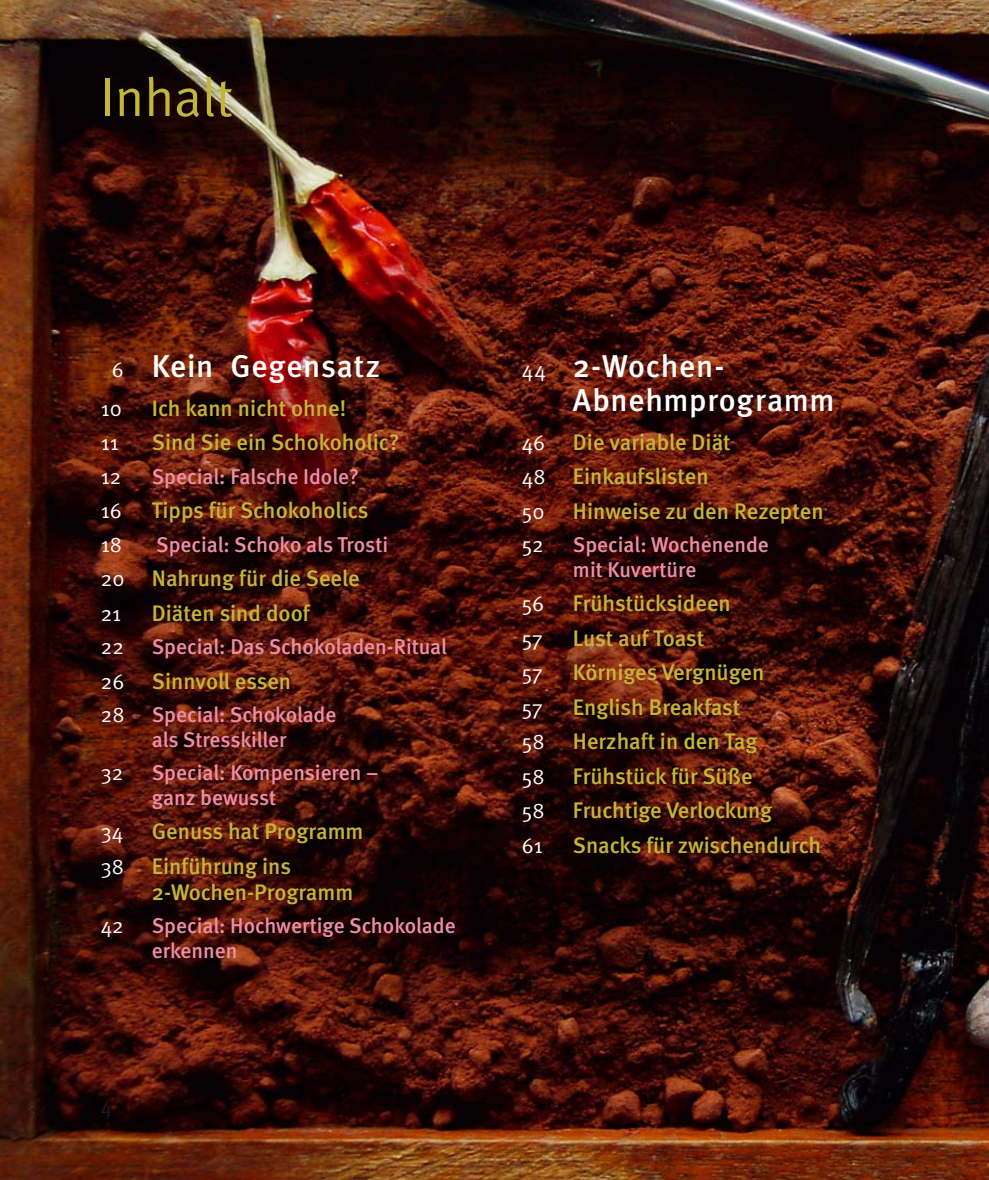
<style>
.page{position:relative;width:989px;height:1180px;background:#fff}
.page>*{position:absolute;margin:0;border:0;box-sizing:border-box;transform-origin:0 0}
.t1{font:54px "Meta Normal";color:#c2b639}
.t2{font:500 31.5px/33.8px "Meta";letter-spacing:.025em;color:#fff}
.t3{font:500 22.5px/34.4px "Meta";color:#c2b639}
.t4{font:500 21.38px/24.8px "Meta";color:#ed8ea7}
.t5{font:21.38px "Meta Normal";color:#fff}
.t6{font:20.25px "Meta Normal";color:#1b1c20}
.s1{font-family:"Meta Normal";font-weight:400;font-size:21.38px}
.s2{font-family:"Meta Normal";font-weight:400;font-size:21.38px;color:#fff}
</style>
<div class="page">
<img style="left:0;top:0;width:989px;height:1180px">
<h1 class="t1" style="left:101px;top:78px;width:133px">Inhalt</h1>
<h2 class="t2" style="left:112px;top:353px;width:270px"><span class="s1">6</span> Kein Gegensatz</h2>
<p class="t5" style="left:101px;top:401px;width:23px">10</p>
<p class="t3" style="left:152px;top:393px;width:196px">Ich kann nicht ohne!</p>
<p class="t5" style="left:101px;top:435px;width:20px">11</p>
<p class="t3" style="left:152px;top:428px;width:249px">Sind Sie ein Schokoholic?</p>
<p class="t5" style="left:101px;top:469px;width:22px">12</p>
<p class="t4" style="left:152px;top:466px;width:208px">Special: Falsche Idole?</p>
<p class="t5" style="left:101px;top:503px;width:23px">16</p>
<p class="t3" style="left:152px;top:496px;width:218px">Tipps für Schokoholics</p>
<p class="t5" style="left:101px;top:536px;width:23px">18</p>
<p class="t4" style="left:156px;top:534px;width:233px">Special: Schoko als Trosti</p>
<p class="t3" style="left:101px;top:564px;width:260px"><span class="s2">20</span> Nahrung für die Seele</p>
<p class="t5" style="left:101px;top:605px;width:22px">21</p>
<p class="t3" style="left:152px;top:598px;width:159px">Diäten sind doof</p>
<p class="t5" style="left:101px;top:639px;width:25px">22</p>
<p class="t4" style="left:152px;top:637px;width:297px">Special: Das Schoko laden-Ritual</p>
<p class="t3" style="left:101px;top:666px;width:192px"><span class="s2">26</span> Sinnvoll essen</p>
<p class="t5" style="left:101px;top:707px;width:25px">28</p>
<p class="t4" style="left:152px;top:705px;width:186px">Special: Schokolade als Stresskiller</p>
<p class="t5" style="left:101px;top:765px;width:24px">32</p>
<p class="t4" style="left:152px;top:763px;width:228px">Special: Kompensieren – ganz bewusst</p>
<p class="t5" style="left:101px;top:824px;width:24px">34</p>
<p class="t3" style="left:101px;top:817px;width:264px;text-indent:51px">Genuss hat Programm<br><span class="s2">38</span> Einführung ins</p>
<p class="t3" style="left:152px;top:877px;width:203px">2-Wochen-Programm</p>
<p class="t5" style="left:101px;top:918px;width:25px">42</p>
<p class="t4" style="left:152px;top:916px;width:305px">Special: Hochwertige Schokolade erkennen</p>
<p class="t6" style="left:101px;top:1099px;width:12px">4</p>
<h2 class="t2" style="left:573px;top:353px;width:263px;text-indent:-51px"><span class="s1">44</span> 2-Wochen-<br>Abnehmprogramm</h2>
<p class="t3" style="left:522px;top:427px;width:210px"><span class="s2">46</span> Die variable Diät<br><span class="s2">48</span> Einkaufslisten</p>
<p class="t5" style="left:522px;top:503px;width:24px">50</p>
<p class="t3" style="left:573px;top:496px;width:252px">Hinweise zu den Rezepten</p>
<p class="t5" style="left:522px;top:537px;width:23px">52</p>
<p class="t4" style="left:573px;top:535px;width:197px">Special: Wochenende mit Kuvertüre</p>
<p class="t5" style="left:522px;top:596px;width:24px">56</p>
<p class="t3" style="left:573px;top:589px;width:159px">Frühstücksideen</p>
<p class="t5" style="left:522px;top:631px;width:22px">57</p>
<p class="t3" style="left:573px;top:623px;width:133px">Lust auf Toast</p>
<p class="t5" style="left:522px;top:665px;width:22px">57</p>
<p class="t3" style="left:573px;top:658px;width:193px">Körniges Vergnügen</p>
<p class="t5" style="left:522px;top:700px;width:22px">57</p>
<p class="t3" style="left:573px;top:692px;width:169px">English Breakfast</p>
<p class="t5" style="left:522px;top:734px;width:24px">58</p>
<p class="t3" style="left:573px;top:727px;width:186px">Herzhaft in den Tag</p>
<p class="t5" style="left:522px;top:769px;width:24px">58</p>
<p class="t3" style="left:573px;top:761px;width:181px">Frühstück für Süße</p>
<p class="t5" style="left:522px;top:803px;width:24px">58</p>
<p class="t3" style="left:573px;top:796px;width:201px">Fruchtige Verlockung</p>
<p class="t5" style="left:522px;top:838px;width:22px">61</p>
<p class="t3" style="left:573px;top:830px;width:250px">Snacks für zwischendurch</p>
</div>
